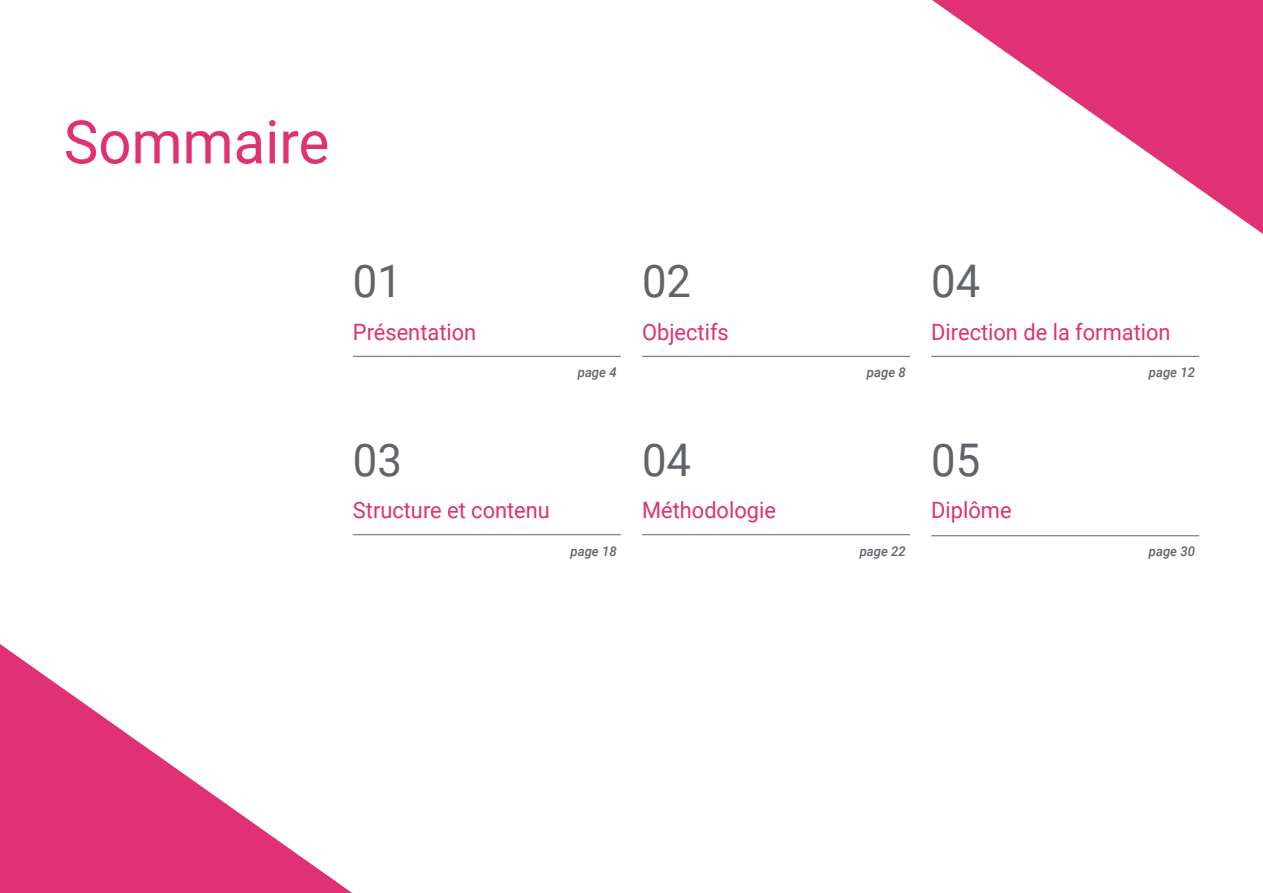
<style>
.page{position:relative;width:1263px;height:893px;background:#fff}
.page>*{position:absolute;margin:0;border:0;box-sizing:border-box;transform-origin:0 0}
.t1{font:60px "Roboto";color:#df3174}
.t2{font:45px "Roboto";color:#61646a}
.t3{font:22.5px "Roboto";color:#df3174}
.t4{font:italic 500 13.5px "Roboto";color:#61646a}
</style>
<div class="page">
<svg style="left:0;top:644px;width:352px;height:249px"></svg>
<svg style="left:932px;top:0;width:331px;height:234px"></svg>
<hr style="left:353px;top:356px;width:268px;height:1px;background:#61646a">
<hr style="left:642px;top:534px;width:268px;height:1px;background:#61646a">
<hr style="left:642px;top:356px;width:268px;height:1px;background:#61646a">
<hr style="left:931px;top:535px;width:268px;height:1px;background:#61646a">
<hr style="left:353px;top:534px;width:268px;height:1px;background:#61646a">
<hr style="left:931px;top:356px;width:268px;height:1px;background:#61646a">
<h1 class="t1" style="left:64px;top:100px;width:267px">Sommaire</h1>
<h2 class="t2" style="left:353px;top:250px;width:51px">01</h2>
<h2 class="t2" style="left:642px;top:250px;width:51px">02</h2>
<h2 class="t2" style="left:931px;top:250px;width:51px">04</h2>
<p class="t3" style="left:353px;top:316px;width:125px">Présentation</p>
<p class="t4" style="left:578px;top:363px;width:40px">page 4</p>
<p class="t3" style="left:642px;top:316px;width:88px">Objectifs</p>
<p class="t4" style="left:867px;top:363px;width:40px">page 8</p>
<p class="t3" style="left:931px;top:316px;width:241px">Direction de la formation</p>
<p class="t4" style="left:1149px;top:363px;width:48px">page 12</p>
<h2 class="t2" style="left:353px;top:428px;width:51px">03</h2>
<h2 class="t2" style="left:931px;top:428px;width:51px">05</h2>
<h2 class="t2" style="left:642px;top:428px;width:51px">04</h2>
<p class="t3" style="left:353px;top:494px;width:198px">Structure et contenu</p>
<p class="t3" style="left:642px;top:494px;width:135px">Méthodologie</p>
<p class="t3" style="left:931px;top:494px;width:82px">Diplôme</p>
<p class="t4" style="left:570px;top:542px;width:48px">page 18</p>
<p class="t4" style="left:1149px;top:542px;width:48px">page 30</p>
<p class="t4" style="left:860px;top:542px;width:48px">page 22</p>
</div>
